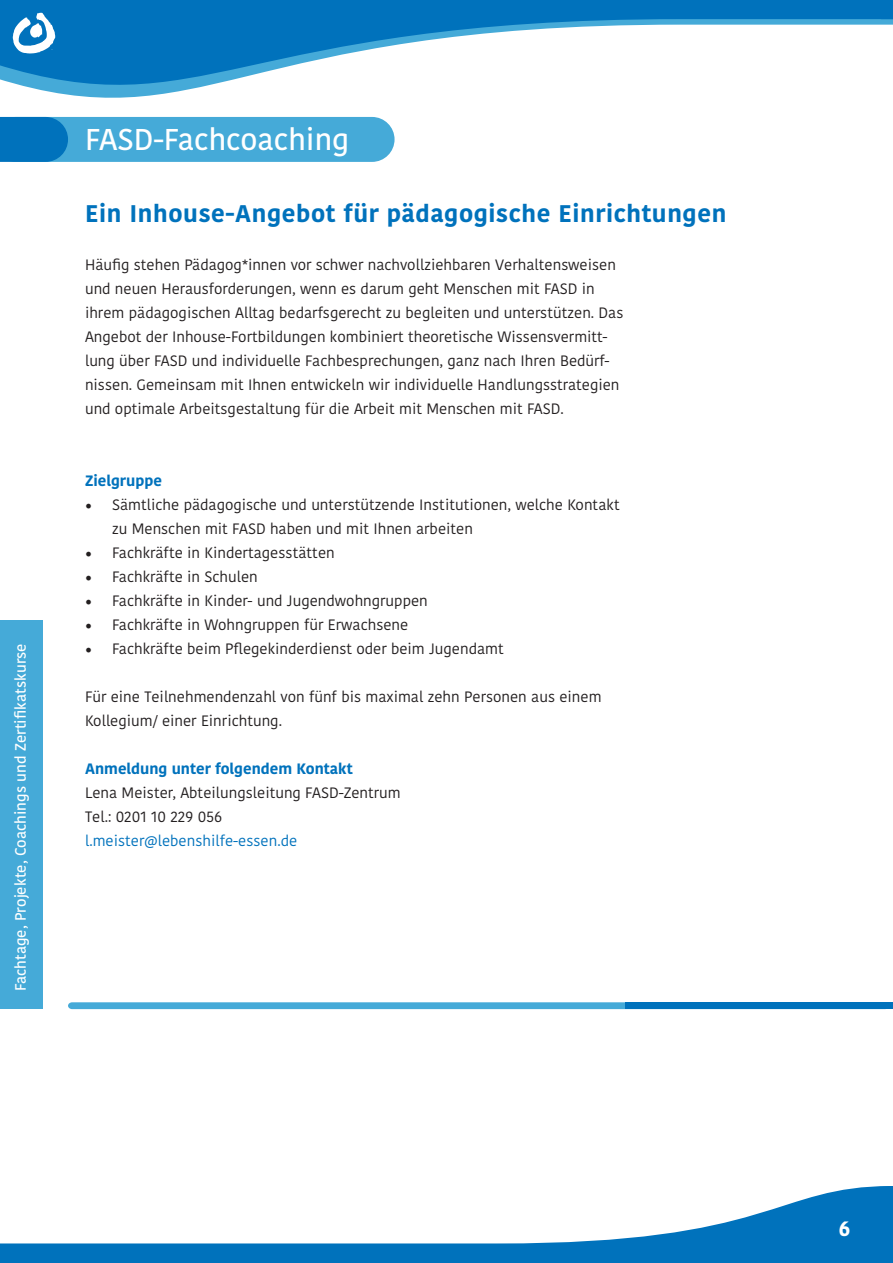
<style>
.page{position:relative;width:893px;height:1263px;background:#fff}
.page>*{position:absolute;margin:0;border:0;box-sizing:border-box;transform-origin:0 0}
.t1{font:500 30px "Kohinoor Bangla";color:#fff}
.t2{font:700 24px "Kohinoor Bangla";letter-spacing:.025em;color:#0072bc}
.t3{font:700 21px "Kohinoor Bangla";color:#fff}
.t4{font:15px/24px "Kohinoor Bangla";color:#231f20}
.t5{font:500 15px "Kohinoor Bangla";color:#fff}
.t6{font:700 15px "Kohinoor Bangla";color:#0072bc}
.t7{font:15px "Kohinoor Bangla";color:#0072bc}
.s1{font-family:"Minion Pro";font-size:18px}
</style>
<div class="page">
<svg style="left:68px;top:1002px;width:557px;height:7px"></svg>
<div style="left:625px;top:1002px;width:268px;height:7px;background:#0072bc"></div>
<div style="left:0;top:621px;width:43px;height:388px;background:#45aad8"></div>
<svg style="left:0;top:144px;width:394px;height:18px"></svg>
<svg style="left:0;top:130px;width:395px;height:14px;fill:#45aad8"></svg>
<svg style="left:0;top:0;width:881px;height:130px"></svg>
<svg style="left:0;top:1199px;width:805px;height:64px"></svg>
<div style="left:805px;top:1186px;width:88px;height:77px;background:#0072bc"></div>
<svg style="left:881px;top:0;width:12px;height:25px"></svg>
<svg style="left:12px;top:13px;width:44px;height:40px"></svg>
<p class="t5" style="left:9px;top:991px;width:349px;rotate:-90deg">Fachtage, Projekte, Coachings und Zertifikatskurse</p>
<h1 class="t1" style="left:85px;top:115px;width:266px">FASD-Fachcoaching</h1>
<h2 class="t2" style="left:85px;top:192px;width:643px">Ein Inhouse-Angebot für pädagogische Einrichtungen</h2>
<p class="t4" style="left:85px;top:252px;width:540px">Häufig stehen Pädagog*innen vor schwer nachvollziehbaren Verhaltensweisen und neuen Herausforderungen, wenn es darum geht Menschen mit FASD in ihrem pädagogischen Alltag bedarfsgerecht zu begleiten und unterstützen. Das Angebot der Inhouse-Fortbildungen kombiniert theoretische Wissensvermitt&shy;lung über FASD und individuelle Fachbesprechungen, ganz nach Ihren Bedürf&shy;nissen. Gemeinsam mit Ihnen entwickeln wir individuelle Handlungsstrategien und optimale Arbeitsgestaltung für die Arbeit mit Menschen mit FASD.</p>
<p class="t6" style="left:85px;top:468px;width:78px">Zielgruppe</p>
<p class="t4" style="left:112px;top:492px;width:509px;text-indent:-27px"><span class="s1">•</span> Sämtliche pädagogische und unterstützende Institutionen, welche Kontakt zu Menschen mit FASD haben und mit Ihnen arbeiten</p>
<p class="t4" style="left:85px;top:540px;width:251px"><span class="s1">•</span> Fachkräfte in Kindertagesstätten</p>
<p class="t4" style="left:85px;top:564px;width:174px"><span class="s1">•</span> Fachkräfte in Schulen</p>
<p class="t4" style="left:85px;top:588px;width:344px"><span class="s1">•</span> Fachkräfte in Kinder- und Jugendwohngruppen</p>
<p class="t4" style="left:85px;top:612px;width:325px"><span class="s1">•</span> Fachkräfte in Wohngruppen für Erwachsene</p>
<p class="t4" style="left:85px;top:636px;width:420px"><span class="s1">•</span> Fachkräfte beim Pflegekinderdienst oder beim Jugendamt</p>
<p class="t4" style="left:85px;top:684px;width:518px">Für eine Teilnehmendenzahl von fünf bis maximal zehn Personen aus einem<br>Kollegium/ einer Einrichtung.</p>
<p class="t6" style="left:85px;top:756px;width:269px">Anmeldung unter folgendem Kontakt</p>
<p class="t4" style="left:85px;top:780px;width:317px">Lena Meister, Abteilungsleitung FASD-Zentrum<br>Tel.: 0201 10 229 056</p>
<p class="t7" style="left:85px;top:829px;width:214px">l.meister@lebenshilfe-essen.de</p>
<h3 class="t3" style="left:838px;top:1210px;width:14px">6</h3>
</div>
